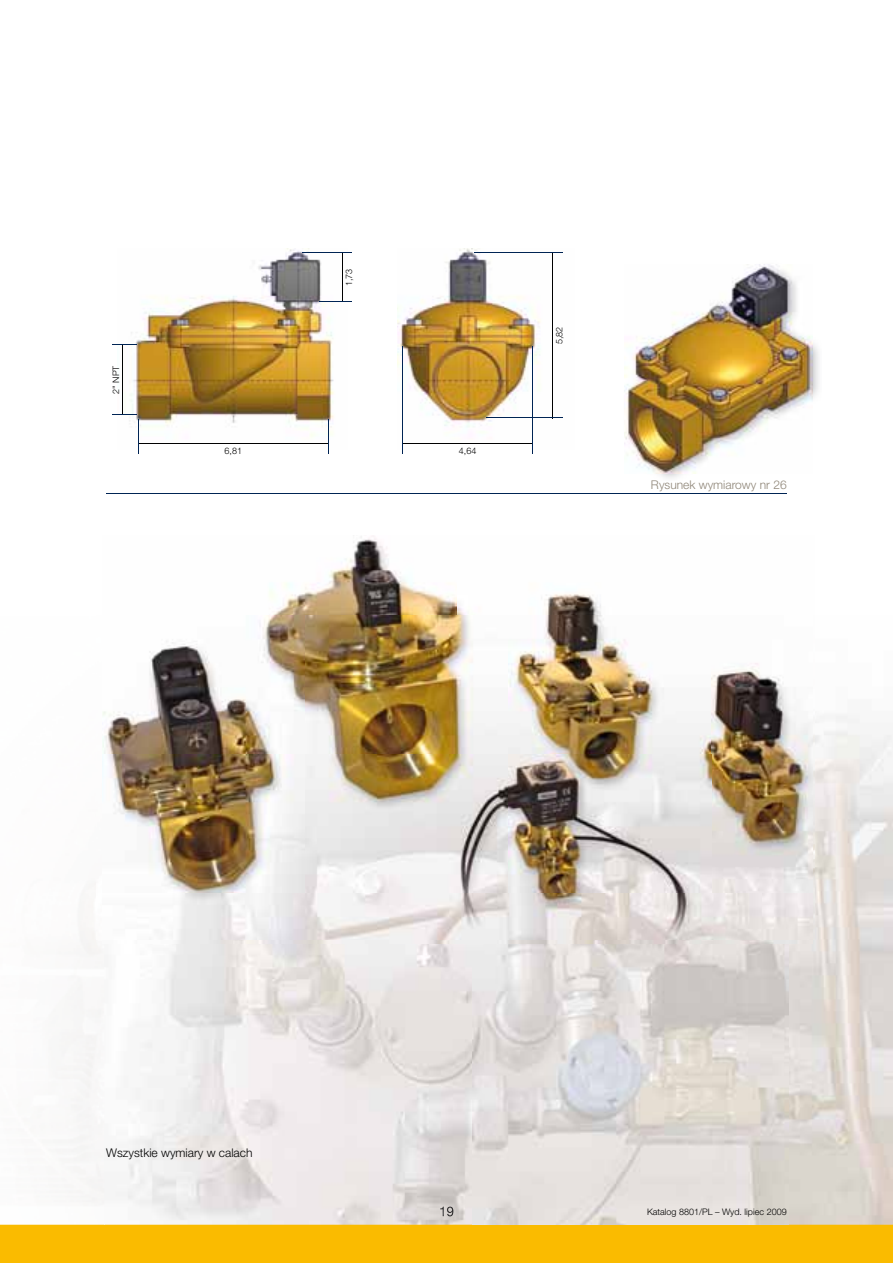
<style>
.page{position:relative;width:893px;height:1263px;background:#fff}
.page>*{position:absolute;margin:0;border:0;box-sizing:border-box;transform-origin:0 0}
.t1{font:300 12px "Helvetica Neue LT Std";color:#000}
.t2{font:300 12px "Helvetica Neue LT Std";color:#8f8678}
.t3{font:300 9px "Helvetica Neue LT Std";color:#000}
</style>
<div class="page">
<div style="left:0;top:1225px;width:893px;height:38px;background:#fabb00"></div>
<img style="left:129px;top:248px;width:219px;height:189px">
<img style="left:398px;top:248px;width:165px;height:179px">
<img style="left:624px;top:264px;width:195px;height:214px">
<img style="left:625px;top:265px;width:187px;height:208px">
<img style="left:789px;top:715px;width:104px;height:510px">
<img style="left:104px;top:943px;width:685px;height:282px">
<svg style="left:440px;top:1206px;width:13px;height:10px"></svg>
<img style="left:102px;top:536px;width:711px;height:407px">
<img style="left:813px;top:715px;width:1px;height:225px">
<hr style="left:106px;top:493px;width:681px;height:1px;background:#002454">
<hr style="left:138px;top:443px;width:191px;height:1px;background:#000">
<hr style="left:402px;top:443px;width:131px;height:1px;background:#000">
<hr style="left:138px;top:419px;width:1px;height:35px;background:#002454">
<hr style="left:328px;top:419px;width:1px;height:35px;background:#002454">
<hr style="left:402px;top:346px;width:1px;height:107px;background:#002454">
<hr style="left:532px;top:346px;width:1px;height:107px;background:#002454">
<hr style="left:552px;top:253px;width:1px;height:165px;background:#000">
<hr style="left:342px;top:253px;width:1px;height:48px;background:#000">
<hr style="left:486px;top:418px;width:76px;height:1px;background:#002454">
<hr style="left:474px;top:252px;width:88px;height:1px;background:#002454">
<hr style="left:320px;top:301px;width:32px;height:1px;background:#002454">
<hr style="left:303px;top:253px;width:49px;height:1px;background:#002454">
<hr style="left:122px;top:345px;width:1px;height:69px;background:#000">
<svg style="left:113px;top:344px;width:24px;height:1px"></svg>
<svg style="left:113px;top:414px;width:24px;height:1px"></svg>
<p class="t3" style="left:110px;top:394px;width:29px;rotate:-90deg">2" NPT</p>
<p class="t3" style="left:343px;top:286px;width:19px;rotate:-90deg">1,73</p>
<p class="t3" style="left:225px;top:445px;width:19px">6,81</p>
<p class="t3" style="left:459px;top:445px;width:19px">4,64</p>
<p class="t3" style="left:554px;top:344px;width:19px;rotate:-90deg">5,82</p>
<h1 class="t2" style="left:651px;top:477px;width:137px">Rysunek wymiarowy nr 26</h1>
<h1 class="t1" style="left:106px;top:1145px;width:148px">Wszystkie wymiary w calach</h1>
<p class="t3" style="left:647px;top:1206px;width:141px">Katalog 8801/PL – Wyd. lipiec 2009</p>
</div>
